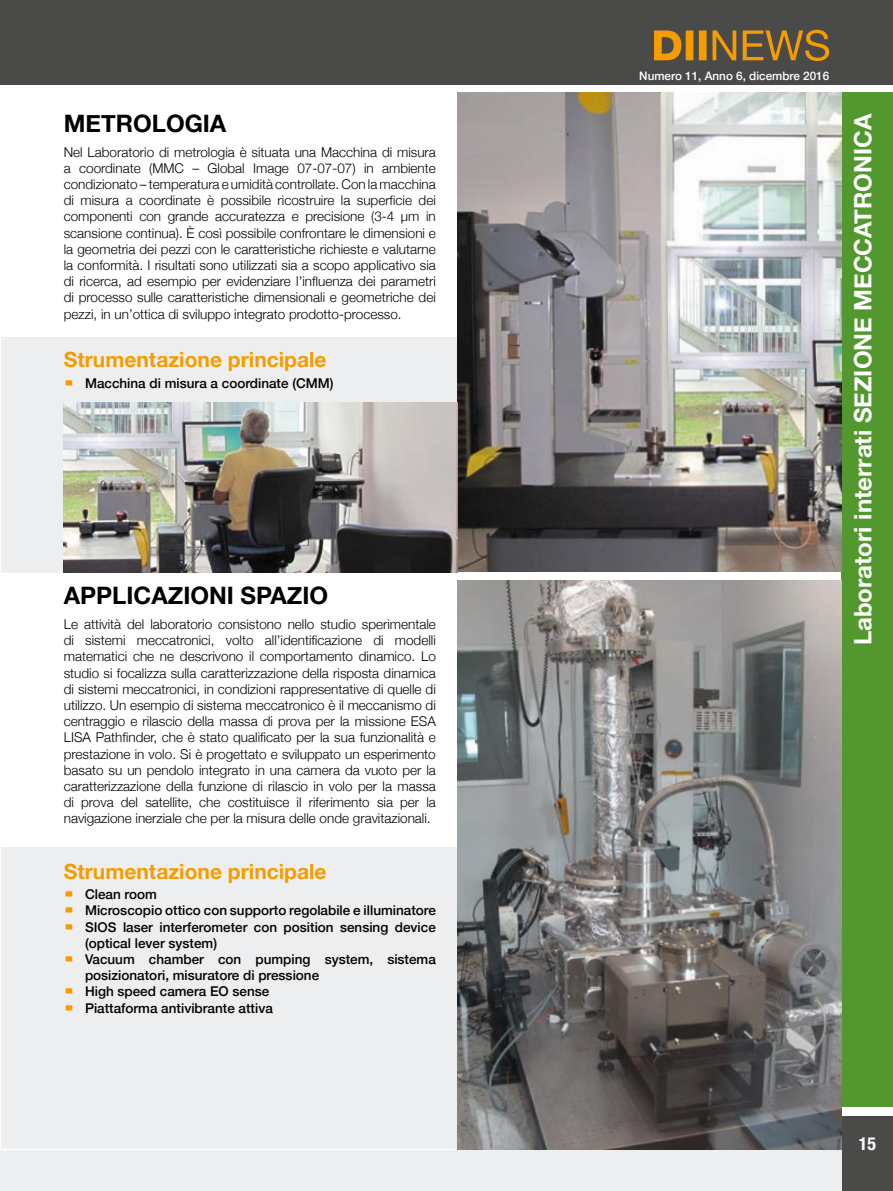
<style>
.page{position:relative;width:893px;height:1191px;background:#fff}
.page>*{position:absolute;margin:0;border:0;box-sizing:border-box;transform-origin:0 0}
.t1{font:700 24px "Helvetica Neue";color:#fff}
.t2{font:700 24px "Helvetica Neue";color:#000}
.t3{font:700 21px "Helvetica Neue";color:#f59c00}
.t4{font:700 condensed 18px "Helvetica Neue";color:#fff}
.t5{font:300 13.5px/16.2px "Helvetica Neue";color:#000;text-align:justify}
.t6{font:500 13.5px/16.2px "Helvetica Neue";color:#000}
.t7{font:500 11.7px "Helvetica Neue";color:#fff}
.s1{font-family:"Blackoak Std";font-weight:400;color:#f59c00}
</style>
<div class="page">
<div style="left:0;top:1149px;width:893px;height:42px;background:#edeeef"></div>
<div style="left:1px;top:337px;width:456px;height:235px;background:#edeeef"></div>
<div style="left:842px;top:92px;width:51px;height:1032px;background:#52982f"></div>
<img style="left:457px;top:92px;width:384px;height:479px">
<img style="left:457px;top:581px;width:385px;height:568px">
<div style="left:1px;top:847px;width:456px;height:302px;background:#edeeef"></div>
<img style="left:64px;top:403px;width:393px;height:169px">
<div style="left:0;top:0;width:893px;height:85px;background:#4a4a49"></div>
<div style="left:842px;top:1115px;width:51px;height:76px;background:#4a4a49"></div>
<div style="left:842px;top:1107px;width:51px;height:8px;background:#fff"></div>
<svg style="left:654px;top:30px;width:175px;height:31px"></svg>
<h1 class="t2" style="left:64px;top:104px;width:164px">METROLOGIA</h1>
<p class="t5" style="left:64px;top:143px;width:374px">Nel Laboratorio di metrologia è situata una Macchina di misura a coordinate (MMC – Global Image 07-07-07) in ambiente condizionato – temperatura e umidità controllate. Con la macchina di misura a coordinate è possibile ricostruire la superficie dei componenti con grande accuratezza e precisione (3-4 µm in scansione continua). È così possibile confrontare le dimensioni e la geometria dei pezzi con le caratteristiche richieste e valutarne la conformità. I risultati sono utilizzati sia a scopo applicativo sia di ricerca, ad esempio per evidenziare l’influenza dei parametri di processo sulle caratteristiche dimensionali e geometriche dei pezzi, in un’ottica di sviluppo integrato prodotto-processo.</p>
<h2 class="t3" style="left:64px;top:343px;width:264px">Strumentazione principale</h2>
<p class="t6" style="left:64px;top:374px;width:271px"><span class="s1">•</span> Macchina di misura a coordinate (CMM)</p>
<h1 class="t2" style="left:64px;top:577px;width:266px">APPLICAZIONI SPAZIO</h1>
<p class="t5" style="left:64px;top:615px;width:374px">Le attività del laboratorio consistono nello studio sperimentale di sistemi meccatronici, volto all’identificazione di modelli matematici che ne descrivono il comportamento dinamico. Lo studio si focalizza sulla caratterizzazione della risposta dinamica di sistemi meccatronici, in condizioni rappresentative di quelle di utilizzo. Un esempio di sistema meccatronico è il meccanismo di centraggio e rilascio della massa di prova per la missione ESA LISA Pathfinder, che è stato qualificato per la sua funzionalità e prestazione in volo. Si è progettato e sviluppato un esperimento basato su un pendolo integrato in una camera da vuoto per la caratterizzazione della funzione di rilascio in volo per la massa di prova del satellite, che costituisce il riferimento sia per la navigazione inerziale che per la misura delle onde gravitazionali.</p>
<h2 class="t3" style="left:64px;top:854px;width:264px">Strumentazione principale</h2>
<p class="t6" style="left:64px;top:885px;width:95px"><span class="s1">•</span> Clean room</p>
<p class="t6" style="left:64px;top:901px;width:374px"><span class="s1">•</span> Microscopio ottico con supporto regolabile e illuminatore</p>
<p class="t6" style="left:85px;top:917px;width:352px;text-indent:-21px"><span class="s1">•</span> SIOS laser interferometer con position sensing device (optical lever system)</p>
<p class="t6" style="left:85px;top:950px;width:352px;text-indent:-21px"><span class="s1">•</span> Vacuum chamber con pumping system, sistema posizionatori, misuratore di pressione</p>
<p class="t6" style="left:64px;top:982px;width:207px"><span class="s1">•</span> High speed camera EO sense</p>
<p class="t6" style="left:64px;top:998px;width:211px"><span class="s1">•</span> Piattaforma antivibrante attiva</p>
<p class="t7" style="left:639px;top:66px;width:191px">Numero 11, Anno 6, dicembre 2016</p>
<h1 class="t1" style="left:844px;top:645px;width:533px;rotate:-90deg">Laboratori interrati SEZIONE MECCATRONICA</h1>
<h3 class="t4" style="left:859px;top:1132px;width:19px">15</h3>
</div>
